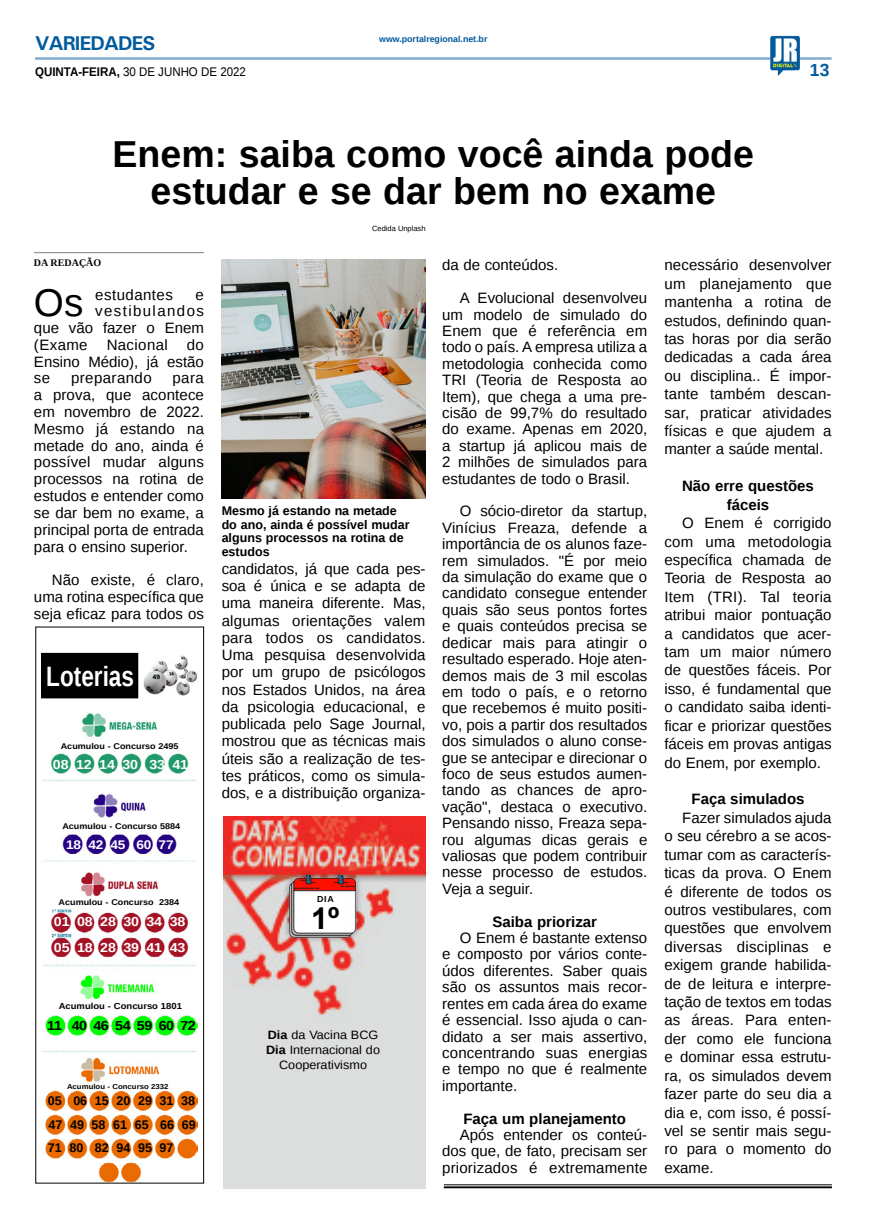
<style>
.page{position:relative;width:869px;height:1223px;background:#fff}
.page>*{position:absolute;margin:0;border:0;box-sizing:border-box;transform-origin:0 0}
.MATÉRIA{font:38.62px "Liberation Sans";color:#000}
.TÍTULO{font:700 37.5px/37.5px "Liberation Sans";color:#000;text-align:center}
.t1{font:700 30px "Arial";color:#000}
.TÍTULO-2{font:700 28px "Liberation Sans";color:#fff;scale:.81 1}
.TITULO_PG{font:700 20px "Univers";letter-spacing:-.04em;color:#005a9e}
.TÍTULO-3{font:700 17.5px "Liberation Sans";color:#005a9e}
.MATÉRIA-2{font:15px/16.4px "Liberation Sans";color:#000;text-align:justify}
.MATÉRIA-3{font:700 15px "Liberation Sans";color:#000}
.MATÉRIA-4{font:15px "Liberation Sans";letter-spacing:.03em;color:#000}
.MATÉRIA-5{font:15px "Liberation Sans";letter-spacing:.095em;color:#000}
.MATÉRIA-6{font:15px "Liberation Sans";letter-spacing:.025em;color:#000}
.t2{font:700 13px "Liberation Sans";letter-spacing:-.01em;color:#fff;scale:1.09 1}
.t3{font:700 13px "Liberation Sans";letter-spacing:-.03em;color:#000;scale:1.09 1}
.LEGENDA{font:700 12.5px/13.8px "Liberation Sans";color:#000}
.MATÉRIA-7{font:700 12.5px "Liberation Sans";color:#000}
.DATA_PG{font:12.5px "Liberation Sans";color:#000;scale:.92 1}
.t4{font:700 12.5px "Liberation Sans";letter-spacing:-.01em;color:#fff;scale:1.09 1}
.LEGENDA-2{font:12px/14.8px "Liberation Sans";color:#000;text-align:center;scale:1.05 1}
.CRÉDITO_NOME{font:700 10px "Liberation Serif";color:#000}
.DATA_PG-2{font:700 8.75px "Liberation Sans";color:#005a9e}
.TÍTULO-4{font:700 8.75px "Liberation Sans";color:#000;scale:1.09 1}
.CRÉDITO_FOTO{font:700 8.75px "Liberation Sans";color:#000}
.TÍTULO-5{font:700 8.25px "Liberation Sans";color:#000;scale:1.09 1}
.CRÉDITO_FOTO-2{font:7.5px "Liberation Sans";color:#000}
.TÍTULO-6{font:700 7.12px "Liberation Sans";color:#000;scale:1.09 1}
.s1{font-weight:700}
</style>
<div class="page">
<hr style="left:35px;top:57px;width:796px;height:3px;background:#005a9e">
<img style="left:769px;top:36px;width:30px;height:40px">
<img style="left:41px;top:713px;width:157px;height:471px">
<div style="left:35px;top:626px;width:169px;height:557px;border:1px solid #000"></div>
<img style="left:143px;top:655px;width:54px;height:41px">
<div style="left:41px;top:653px;width:97px;height:45px;background:#000"></div>
<img style="left:223px;top:816px;width:202px;height:372px">
<div style="left:282px;top:868px;width:80px;height:75px;background:#000;opacity:.42"></div>
<img style="left:288px;top:875px;width:69px;height:66px">
<hr style="left:443px;top:1184px;width:388px;height:1px;background:#000">
<hr style="left:443px;top:1186px;width:388px;height:2px;background:#000">
<img style="left:221px;top:259px;width:204px;height:240px">
<hr style="left:34px;top:252px;width:170px;height:1px;background:#939598">
<p class="TITULO_PG" style="left:35px;top:31px;width:122px">VARIEDADES</p>
<p class="DATA_PG" style="left:35px;top:65px;width:230px"><span class="s1">QUINTA-FEIRA,</span> 30 DE JUNHO DE 2022</p>
<p class="TÍTULO-3" style="left:809px;top:58px;width:21px">13</p>
<p class="DATA_PG-2" style="left:379px;top:33px;width:110px">www.portalregional.net.br</p>
<p class="TÍTULO" style="left:113px;top:134px;width:642px">Enem: saiba como você ainda pode estudar e se dar bem no exame</p>
<p class="CRÉDITO_FOTO-2" style="left:372px;top:225px;width:55px">Cedida Unplash</p>
<p class="CRÉDITO_NOME" style="left:34px;top:256px;width:69px">DA REDAÇÃO</p>
<p class="MATÉRIA" style="left:34px;top:281px;width:51px">Os</p>
<p class="MATÉRIA-4" style="left:95px;top:286px;width:79px">estudantes</p>
<p class="MATÉRIA-2" style="left:195px;top:287px;width:10px">e</p>
<p class="MATÉRIA-5" style="left:95px;top:302px;width:110px">vestibulandos</p>
<p class="MATÉRIA-2" style="left:34px;top:320px;width:171px">que vão fazer o Enem</p>
<p class="MATÉRIA-2" style="left:34px;top:337px;width:55px">(Exame</p>
<p class="MATÉRIA-6" style="left:107px;top:336px;width:63px">Nacional</p>
<p class="MATÉRIA-2" style="left:34px;top:337px;width:171px;line-height:16.9px;text-indent:153px">do Ensino Médio), já estão se</p>
<p class="MATÉRIA-4" style="left:71px;top:370px;width:82px">preparando</p>
<p class="MATÉRIA-2" style="left:34px;top:370px;width:171px;line-height:16.9px;text-indent:138px">para a prova, que acontece em novembro de 2022.<br>Mesmo já estando na metade do ano, ainda é possível mudar alguns processos na rotina de estudos e entender como se dar bem no exame, a principal porta de entrada para o ensino superior.</p>
<p class="MATÉRIA-2" style="left:34px;top:572px;width:171px;line-height:16.9px;text-indent:18px">Não existe, é claro, uma rotina específica que seja eficaz para todos os</p>
<p class="MATÉRIA-2" style="left:221px;top:561px;width:205px;line-height:17.2px">candidatos, já que cada pes&shy;soa é única e se adapta de uma maneira diferente. Mas, algumas orientações valem para todos os candidatos.<br>Uma pesquisa desenvolvida por um grupo de psicólogos nos Estados Unidos, na área da psicologia educacional, e publicada pelo Sage Journal, mostrou que as técnicas mais úteis são a realização de tes&shy;tes práticos, como os simula&shy;dos, e a distribuição organiza-</p>
<p class="LEGENDA" style="left:221px;top:503px;width:189px">Mesmo já estando na metade do ano, ainda é possível mudar alguns processos na rotina de estudos</p>
<p class="TÍTULO-2" style="left:46px;top:657px;width:110px">Loterias</p>
<p class="TÍTULO-5" style="left:61px;top:740px;width:110px">Acumulou - Concurso 2495</p>
<p class="t2" style="left:53px;top:755px;width:125px">08 12 14 30 33 41</p>
<p class="TÍTULO-5" style="left:62px;top:820px;width:110px">Acumulou - Concurso 5884</p>
<p class="t4" style="left:66px;top:835px;width:100px">18 42 45 60 77</p>
<p class="TÍTULO-5" style="left:59px;top:896px;width:112px">Acumulou - Concurso 2384</p>
<p class="t2" style="left:54px;top:913px;width:122px">01 08 28 30 34 38</p>
<p class="t2" style="left:54px;top:938px;width:122px">05 18 28 39 41 43</p>
<p class="TÍTULO-4" style="left:59px;top:1000px;width:114px">Acumulou - Concurso 1801</p>
<p class="t3" style="left:47px;top:1016px;width:138px">11 40 46 54 59 60 72</p>
<p class="TÍTULO-6" style="left:67px;top:1081px;width:95px">Acumulou - Concurso 2332</p>
<p class="MATÉRIA-7" style="left:48px;top:1092px;width:148px">05 06 15 20 29 31 38</p>
<p class="MATÉRIA-7" style="left:48px;top:1115px;width:148px">47 49 58 61 65 66 69</p>
<p class="MATÉRIA-7" style="left:48px;top:1139px;width:127px">71 80 82 94 95 97</p>
<p class="CRÉDITO_FOTO" style="left:317px;top:893px;width:18px">DIA</p>
<p class="t1" style="left:311px;top:897px;width:30px">1º</p>
<p class="LEGENDA-2" style="left:268px;top:1028px;width:107px"><span class="s1">Dia</span> da Vacina BCG</p>
<p class="LEGENDA-2" style="left:266px;top:1043px;width:110px"><span class="s1">Dia</span> Internacional do<br>Cooperativismo</p>
<p class="MATÉRIA-2" style="left:442px;top:257px;width:117px">da de conteúdos.</p>
<p class="MATÉRIA-2" style="left:442px;top:290px;width:206px;text-indent:18px">A Evolucional desenvolveu um modelo de simulado do Enem que é referência em todo o país. A empresa utiliza a metodologia conhecida como TRI (Teoria de Resposta ao Item), que chega a uma pre&shy;cisão de 99,7% do resultado do exame. Apenas em 2020, a startup já aplicou mais de 2 milhões de simulados para estudantes de todo o Brasil.</p>
<p class="MATÉRIA-2" style="left:442px;top:503px;width:206px;text-indent:18px">O sócio-diretor da startup, Vinícius Freaza, defende a importância de os alunos faze&shy;rem simulados. "É por meio da simulação do exame que o candidato consegue entender quais são seus pontos fortes e quais conteúdos precisa se dedicar mais para atingir o resultado esperado. Hoje aten&shy;demos mais de 3 mil escolas em todo o país, e o retorno que recebemos é muito positi&shy;vo, pois a partir dos resultados dos simulados o aluno conse&shy;gue se antecipar e direcionar o foco de seus estudos aumen&shy;tando as chances de apro&shy;vação", destaca o executivo.<br>Pensando nisso, Freaza sepa&shy;rou algumas dicas gerais e valiosas que podem contribuir nesse processo de estudos.<br>Veja a seguir.</p>
<p class="MATÉRIA-3" style="left:492px;top:911px;width:106px">Saiba priorizar</p>
<p class="MATÉRIA-2" style="left:442px;top:930px;width:206px;text-indent:18px">O Enem é bastante extenso e composto por vários conte&shy;údos diferentes. Saber quais são os assuntos mais recor&shy;rentes em cada área do exame é essencial. Isso ajuda o can&shy;didato a ser mais assertivo, concentrando suas energias e tempo no que é realmente importante.</p>
<p class="MATÉRIA-3" style="left:463px;top:1108px;width:164px">Faça um planejamento</p>
<p class="MATÉRIA-2" style="left:442px;top:1127px;width:206px;text-indent:18px">Após entender os conteú&shy;dos que, de fato, precisam ser priorizados é extremamente</p>
<p class="MATÉRIA-2" style="left:664px;top:256px;width:169px;line-height:18.4px">necessário desenvolver um planejamento que mantenha a rotina de estudos, definindo quan&shy;tas horas por dia serão dedicadas a cada área ou disciplina.. É impor&shy;tante também descan&shy;sar, praticar atividades físicas e que ajudem a manter a saúde mental.</p>
<p class="MATÉRIA-3" style="left:681px;top:476px;width:133px">Não erre questões</p>
<p class="MATÉRIA-3" style="left:726px;top:494px;width:44px">fáceis</p>
<p class="MATÉRIA-2" style="left:664px;top:514px;width:169px;line-height:18.4px;text-indent:18px">O Enem é corrigido com uma metodologia específica chamada de Teoria de Resposta ao Item (TRI). Tal teoria atribui maior pontuação a candidatos que acer&shy;tam um maior número de questões fáceis. Por isso, é fundamental que o candidato saiba identi&shy;ficar e priorizar questões fáceis em provas antigas do Enem, por exemplo.</p>
<p class="MATÉRIA-3" style="left:691px;top:789px;width:114px">Faça simulados</p>
<p class="MATÉRIA-2" style="left:664px;top:809px;width:169px;line-height:18.4px;text-indent:18px">Fazer simulados ajuda o seu cérebro a se acos&shy;tumar com as caracterís&shy;ticas da prova. O Enem é diferente de todos os outros vestibulares, com questões que envolvem diversas disciplinas e exigem grande habilida&shy;de de leitura e interpre&shy;tação de textos em todas as áreas. Para enten&shy;der como ele funciona e dominar essa estrutu&shy;ra, os simulados devem fazer parte do seu dia a dia e, com isso, é possí&shy;vel se sentir mais segu&shy;ro para o momento do exame.</p>
</div>
